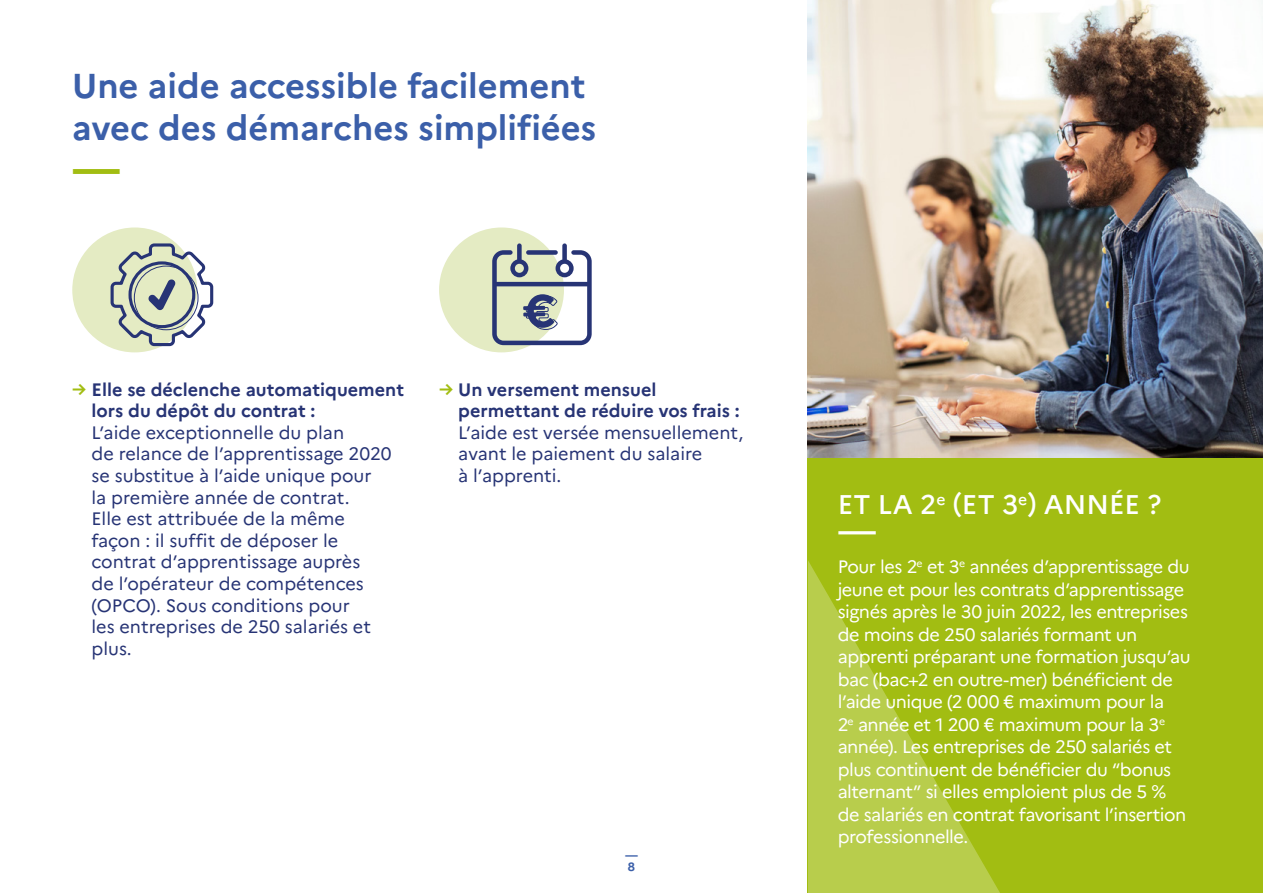
<style>
.page{position:relative;width:1263px;height:893px;background:#fff}
.page>*{position:absolute;margin:0;border:0;box-sizing:border-box;transform-origin:0 0}
.t1{font:700 45px "Marianne";color:#a2bd12}
.t2{font:500 36px "Marianne";color:#fff}
.t3{font:700 34.5px/41.4px "Marianne";color:#3b5fa9}
.t4{font:500 27px "Marianne";color:#fff}
.t5{font:18px/22.5px "Marianne";letter-spacing:-.03em;color:#fff}
.t6{font:18px/21.6px "Marianne";color:#273475}
.t7{font:700 18px/21.6px "Marianne";color:#273475}
.t8{font:700 12px/12px "Marianne";color:#3b5fa9}
.s1{color:#a2bd12}
</style>
<div class="page">
<div style="left:808px;top:0;width:455px;height:893px;background:#a2bd12"></div>
<div style="left:72px;top:227px;width:125px;height:125px;background:#e4ebc3;border-radius:50%"></div>
<div style="left:439px;top:227px;width:125px;height:125px;background:#e4ebc3;border-radius:50%"></div>
<img style="left:808px;top:0;width:455px;height:457px">
<svg style="left:492px;top:243px;width:100px;height:102px"></svg>
<svg style="left:110px;top:242px;width:104px;height:106px"></svg>
<div style="left:134px;top:266px;width:64px;height:64px;border:1px solid #273475;border-radius:50%"></div>
<svg style="left:808px;top:561px;width:192px;height:332px;fill:#b8cd4c"></svg>
<h3 class="t3" style="left:72px;top:65px;width:525px">Une aide accessible facilement avec des démarches simplifiées</h3>
<h1 class="t1" style="left:72px;top:140px;width:50px">—</h1>
<p class="t7" style="left:92px;top:378px;width:314px;text-indent:-19px"><span class="s1">→</span> Elle se déclenche automatiquement lors du dépôt du contrat :</p>
<p class="t6" style="left:92px;top:422px;width:302px">L’aide exceptionnelle du plan<br>de relance de l’apprentissage 2020 se substitue à l’aide unique pour<br>la première année de contrat.<br>Elle est attribuée de la même façon : il suffit de déposer le contrat d’apprentissage auprès<br>de l’opérateur de compétences (OPCO). Sous conditions pour<br>les entreprises de 250 salariés et plus.</p>
<p class="t7" style="left:458px;top:378px;width:283px;text-indent:-19px"><span class="s1">→</span> Un versement mensuel permettant de réduire vos frais :</p>
<p class="t6" style="left:458px;top:422px;width:287px">L’aide est versée mensuellement, avant le paiement du salaire<br>à l’apprenti.</p>
<p class="t8" style="left:625px;top:849px;width:14px">—<br>8</p>
<h3 class="t4" style="left:838px;top:488px;width:325px">ET LA 2<sup>e</sup> (ET 3<sup>e</sup>) ANNÉE ?</h3>
<h2 class="t2" style="left:838px;top:507px;width:40px">—</h2>
<p class="t5" style="left:838px;top:555px;width:354px">Pour les 2<sup>e</sup> et 3<sup>e</sup> années d’apprentissage du jeune et pour les contrats d’apprentissage signés après le 30 juin 2022, les entreprises de moins de 250 salariés formant un apprenti préparant une formation jusqu’au bac (bac+2 en outre-mer) bénéficient de l’aide unique (2 000 € maximum pour la<br>2<sup>e</sup> année et 1 200 € maximum pour la 3<sup>e </sup>année). Les entreprises de 250 salariés et plus continuent de bénéficier du “bonus alternant” si elles emploient plus de 5 % de salariés en contrat favorisant l’insertion professionnelle.</p>
</div>
